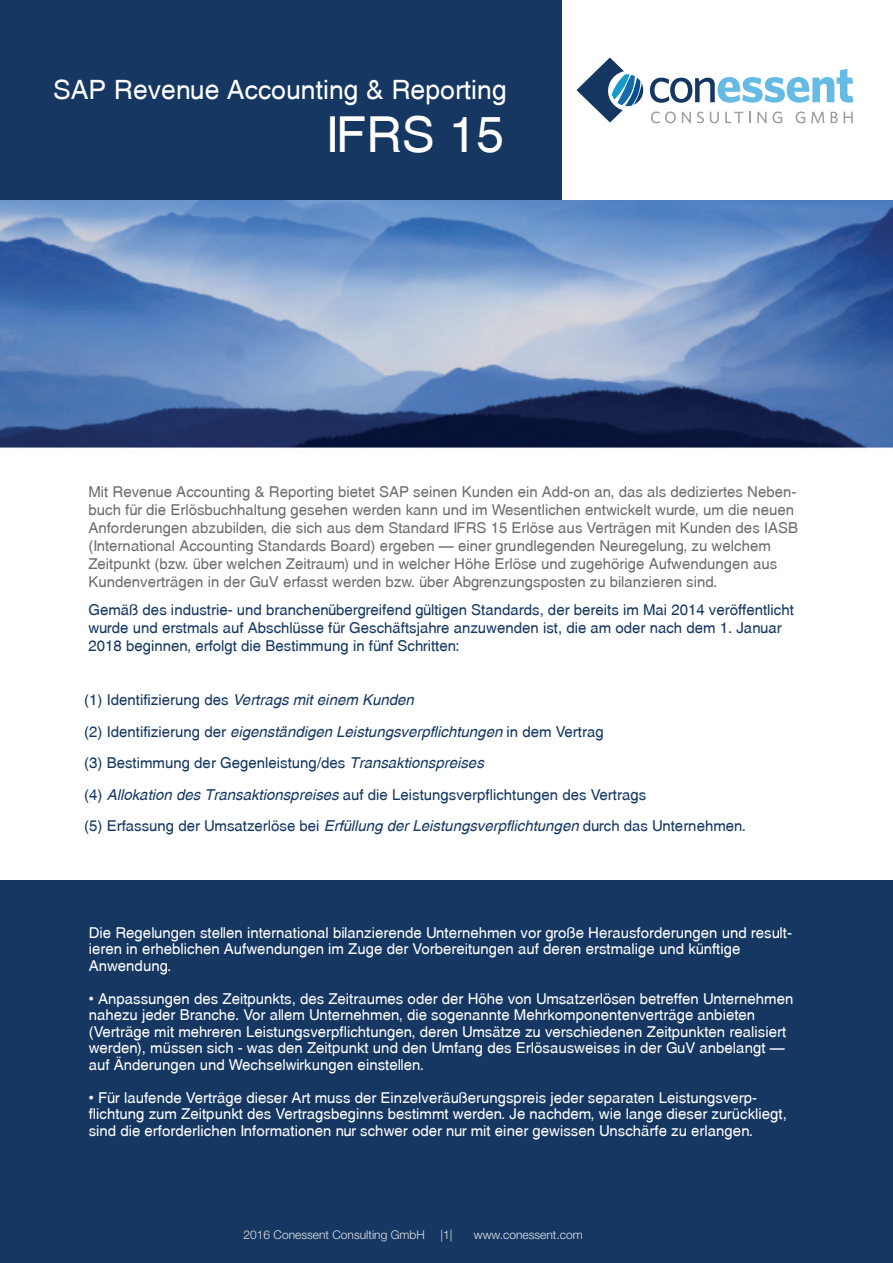
<style>
.page{position:relative;width:893px;height:1263px;background:#fff}
.page>*{position:absolute;margin:0;border:0;box-sizing:border-box;transform-origin:0 0}
.t1{font:49.65px "Swansea";color:#fff}
.t2{font:26.7px "Swansea";color:#fff}
.t3{font:15px/16.5px "Swansea";color:#fff}
.t4{font:15px/31.5px "Swansea";color:#153762}
.t5{font:15px/18px "Swansea";color:#6c6d70}
.t6{font:300 12px "Helvetica Neue";color:#e6e7e9}
.s1{font-style:italic}
</style>
<div class="page">
<div style="left:0;top:881px;width:893px;height:382px;background:#153762"></div>
<img style="left:0;top:200px;width:893px;height:252px">
<svg style="left:650px;top:69px;width:203px;height:34px"></svg>
<svg style="left:651px;top:112px;width:25px;height:11px"></svg>
<svg style="left:682px;top:112px;width:9px;height:11px"></svg>
<svg style="left:697px;top:112px;width:7px;height:11px"></svg>
<svg style="left:710px;top:112px;width:9px;height:11px"></svg>
<svg style="left:725px;top:112px;width:18px;height:11px"></svg>
<svg style="left:749px;top:112px;width:2px;height:11px"></svg>
<svg style="left:757px;top:112px;width:9px;height:11px"></svg>
<svg style="left:773px;top:112px;width:9px;height:11px"></svg>
<svg style="left:796px;top:112px;width:9px;height:11px"></svg>
<svg style="left:811px;top:112px;width:13px;height:11px"></svg>
<svg style="left:831px;top:112px;width:7px;height:11px"></svg>
<svg style="left:844px;top:112px;width:9px;height:11px"></svg>
<svg style="left:576px;top:58px;width:67px;height:65px"></svg>
<div style="left:0;top:0;width:562px;height:200px;background:#153762"></div>
<h2 class="t2" style="left:53px;top:74px;width:455px">SAP Revenue Accounting &amp; Reporting</h2>
<h1 class="t1" style="left:326px;top:105px;width:180px">IFRS 15</h1>
<p class="t5" style="left:88px;top:482px;width:711px">Mit Revenue Accounting &amp; Reporting bietet SAP seinen Kunden ein Add-on an, das als dediziertes Neben&shy;buch für die Erlösbuchhaltung gesehen werden kann und im Wesentlichen entwickelt wurde, um die neuen Anforderungen abzubilden, die sich aus dem Standard IFRS 15 Erlöse aus Verträgen mit Kunden des IASB (International Accounting Standards Board) ergeben – einer grundlegenden Neuregelung, zu welchem Zeitpunkt (bzw. über welchen Zeitraum) und in welcher Höhe Erlöse und zugehörige Aufwendungen aus Kundenverträgen in der GuV erfasst werden bzw. über Abgrenzungsposten zu bilanzieren sind.</p>
<p class="t4" style="left:88px;top:601px;width:707px;line-height:18px">Gemäß des industrie- und branchenübergreifend gültigen Standards, der bereits im Mai 2014 veröffentlicht wurde und erstmals auf Abschlüsse für Geschäftsjahre anzuwenden ist, die am oder nach dem 1. Januar<br>2018 beginnen, erfolgt die Bestimmung in fünf Schritten:</p>
<p class="t4" style="left:84px;top:684px;width:663px">(1) Identifizierung des <span class="s1">Vertrags mit einem Kunden<br></span>(2) Identifizierung der <span class="s1">eigenständigen Leistungsverpflichtungen</span> in dem Vertrag<br>(3) Bestimmung der Gegenleistung/des <span class="s1">Transaktionspreises<br></span>(4) <span class="s1">Allokation des Transaktionspreises</span> auf die Leistungsverpflichtungen des Vertrags<br>(5) Erfassung der Umsatzerlöse bei <span class="s1">Erfüllung der Leistungsverpflichtungen</span> durch das Unternehmen.</p>
<p class="t3" style="left:89px;top:924px;width:705px">Die Regelungen stellen international bilanzierende Unternehmen vor große Herausforderungen und result&shy;ieren in erheblichen Aufwendungen im Zuge der Vorbereitungen auf deren erstmalige und künftige<br>Anwendung.</p>
<p class="t3" style="left:89px;top:990px;width:706px">• Anpassungen des Zeitpunkts, des Zeitraumes oder der Höhe von Umsatzerlösen betreffen Unternehmen nahezu jeder Branche. Vor allem Unternehmen, die sogenannte Mehrkomponentenverträge anbieten (Verträge mit mehreren Leistungsverpflichtungen, deren Umsätze zu verschiedenen Zeitpunkten realisiert werden), müssen sich - was den Zeitpunkt und den Umfang des Erlösausweises in der GuV anbelangt – auf Änderungen und Wechselwirkungen einstellen.</p>
<p class="t3" style="left:89px;top:1089px;width:700px">• Für laufende Verträge dieser Art muss der Einzelveräußerungspreis jeder separaten Leistungsverp&shy;flichtung zum Zeitpunkt des Vertragsbeginns bestimmt werden. Je nachdem, wie lange dieser zurückliegt, sind die erforderlichen Informationen nur schwer oder nur mit einer gewissen Unschärfe zu erlangen.</p>
<p class="t6" style="left:244px;top:1227px;width:183px">2016 Conessent Consulting GmbH</p>
<p class="t6" style="left:440px;top:1227px;width:13px">|1|</p>
<p class="t6" style="left:474px;top:1227px;width:110px">www.conessent.com</p>
</div>
